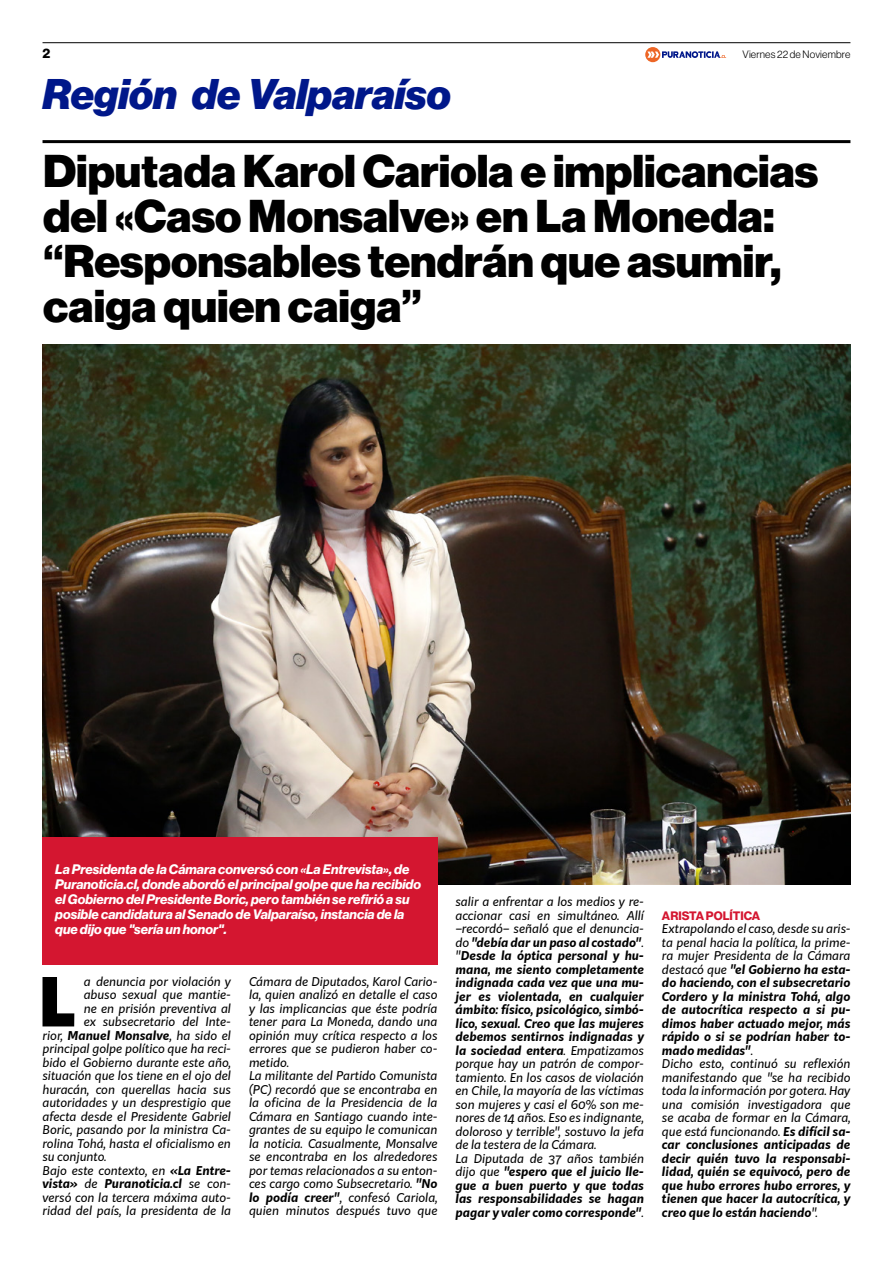
<style>
.page{position:relative;width:893px;height:1263px;background:#fff}
.page>*{position:absolute;margin:0;border:0;box-sizing:border-box;transform-origin:0 0}
.t1{font:900 66.3px "Kit Sans";color:#000}
.t2{font:900 45px/45px "Neue Haas Display";color:#000}
.t3{font:italic 900 42px "Neue Haas Display";color:#00178a}
.t4{font:italic 700 13.5px/15px "Neue Haas Display";color:#fff}
.t5{font:13.5px "N Haas Grotesk DS Pro 75 Bd";color:#000}
.t6{font:italic 12px/13.5px "Kit Sans";color:#000}
.t7{font:italic 700 12px/13.5px "Kit Sans";color:#000}
.t8{font:12px "N Haas Grotesk DS Pro 75 Bd";color:#d41630}
.t9{font:10.5px "N Haas Grotesk DS Pro 45 Lt";letter-spacing:.02em;color:#000}
.s1{font-weight:700}
.s2{font-weight:400}
</style>
<div class="page">
<hr style="left:43px;top:42px;width:807px;height:1px;background:#000">
<hr style="left:43px;top:140px;width:807px;height:3px;background:#000">
<svg style="left:645px;top:47px;width:81px;height:15px"></svg>
<img style="left:43px;top:344px;width:807px;height:540px">
<div style="left:43px;top:837px;width:395px;height:127px;background:#d41630"></div>
<p class="t5" style="left:43px;top:45px;width:9px">2</p>
<p class="t9" style="left:742px;top:48px;width:109px">Viernes 22 de Noviembre</p>
<h3 class="t3" style="left:43px;top:69px;width:410px">Región de Valparaíso</h3>
<h2 class="t2" style="left:43px;top:149px;width:777px">Diputada Karol Cariola e implicancias del «Caso Monsalve» en La Moneda: “Responsables tendrán que asumir, caiga quien caiga”</h2>
<p class="t4" style="left:55px;top:862px;width:367px">La Presidenta de la Cámara conversó con «La Entrevista», de Puranoticia.cl, donde abordó el principal golpe que ha recibido el Gobierno del Presidente Boric, pero también se refirió a su posible candidatura al Senado de Valparaíso, instancia de la que dijo que "sería un honor".</p>
<h1 class="t1" style="left:39px;top:942px;width:39px">L</h1>
<p class="t6" style="left:84px;top:974px;width:149px">a denuncia por violación y</p>
<p class="t6" style="left:84px;top:987px;width:149px">abuso sexual que mantie-</p>
<p class="t6" style="left:84px;top:1001px;width:149px">ne en prisión preventiva al</p>
<p class="t6" style="left:84px;top:1014px;width:149px">ex subsecretario del Inte-</p>
<p class="t6" style="left:43px;top:1028px;width:190px">rior, <span class="s1">Manuel Monsalve</span>, ha sido el</p>
<p class="t6" style="left:43px;top:1041px;width:190px">principal golpe político que ha reci-</p>
<p class="t6" style="left:43px;top:1055px;width:190px">bido el Gobierno durante este año,</p>
<p class="t6" style="left:43px;top:1068px;width:190px">situación que los tiene en el ojo del</p>
<p class="t6" style="left:43px;top:1082px;width:190px">huracán, con querellas hacia sus</p>
<p class="t6" style="left:43px;top:1095px;width:190px">autoridades y un desprestigio que</p>
<p class="t6" style="left:43px;top:1109px;width:190px">afecta desde el Presidente Gabriel</p>
<p class="t6" style="left:43px;top:1122px;width:190px">Boric, pasando por la ministra Ca-</p>
<p class="t6" style="left:43px;top:1136px;width:190px">rolina Tohá, hasta el oficialismo en</p>
<p class="t6" style="left:43px;top:1149px;width:66px">su conjunto.</p>
<p class="t6" style="left:43px;top:1163px;width:190px">Bajo este contexto, en <span class="s1">«La Entre-</span></p>
<p class="t7" style="left:43px;top:1176px;width:190px">vista» <span class="s2">de</span> Puranoticia.cl <span class="s2">se con-</span></p>
<p class="t6" style="left:43px;top:1190px;width:190px">versó con la tercera máxima auto-</p>
<p class="t6" style="left:43px;top:1203px;width:190px">ridad del país, la presidenta de la</p>
<p class="t6" style="left:249px;top:974px;width:190px">Cámara de Diputados, Karol Cario&shy;la, quien analizó en detalle el caso y las implicancias que éste podría tener para La Moneda, dando una opinión muy crítica respecto a los errores que se pudieron haber co&shy;metido.<br>La militante del Partido Comunista (PC) recordó que se encontraba en la oficina de la Presidencia de la<br>Cámara en Santiago cuando inte&shy;grantes de su equipo le comunican la noticia. Casualmente, Monsalve se encontraba en los alrededores por temas relacionados a su enton&shy;ces cargo como Subsecretario. <span class="s1">"No lo podía creer"</span>, confesó Cariola, quien minutos después tuvo que</p>
<p class="t6" style="left:455px;top:894px;width:190px">salir a enfrentar a los medios y re&shy;accionar casi en simultáneo. Allí –recordó– señaló que el denuncia&shy;do <span class="s1">"debía dar un paso al costado"</span>. "<span class="s1">Desde la óptica personal y hu&shy;mana, me siento completamente indignada cada vez que una mu&shy;jer es violentada, en cualquier ámbito: físico, psicológico, simbó&shy;lico, sexual. Creo que las mujeres debemos sentirnos indignadas y la sociedad entera</span>. Empatizamos porque hay un patrón de compor&shy;tamiento. En los casos de violación en Chile, la mayoría de las víctimas son mujeres y casi el 60% son me&shy;nores de 14 años. Eso es indignante, doloroso y terrible", sostuvo la jefa de la testera de la Cámara.<br>La Diputada de 37 años también dijo que <span class="s1">"espero que el juicio lle&shy;gue a buen puerto y que todas las responsabilidades se hagan pagar y valer como corresponde"</span>.</p>
<p class="t8" style="left:662px;top:908px;width:100px">ARISTA POLÍTICA</p>
<p class="t7" style="left:662px;top:921px;width:190px"><span class="s2">Extrapolando el caso, desde su aris&shy;ta penal hacia la política, la prime&shy;ra mujer Presidenta de la Cámara destacó que</span> "el Gobierno ha esta&shy;do haciendo, con el subsecretario<br>Cordero y la ministra Tohá, algo de autocrítica respecto a si pu&shy;dimos haber actuado mejor, más rápido o si se podrían haber to&shy;mado medidas"<span class="s2">.<br>Dicho esto, continuó su reflexión manifestando que "se ha recibido toda la información por gotera. Hay una comisión investigadora que se acaba de formar en la Cámara, que está funcionando.</span> Es difícil sa&shy;car conclusiones anticipadas de decir quién tuvo la responsabi&shy;lidad, quién se equivocó, pero de que hubo errores hubo errores, y tienen que hacer la autocrítica, y creo que lo están haciendo<span class="s2">".</span></p>
</div>
